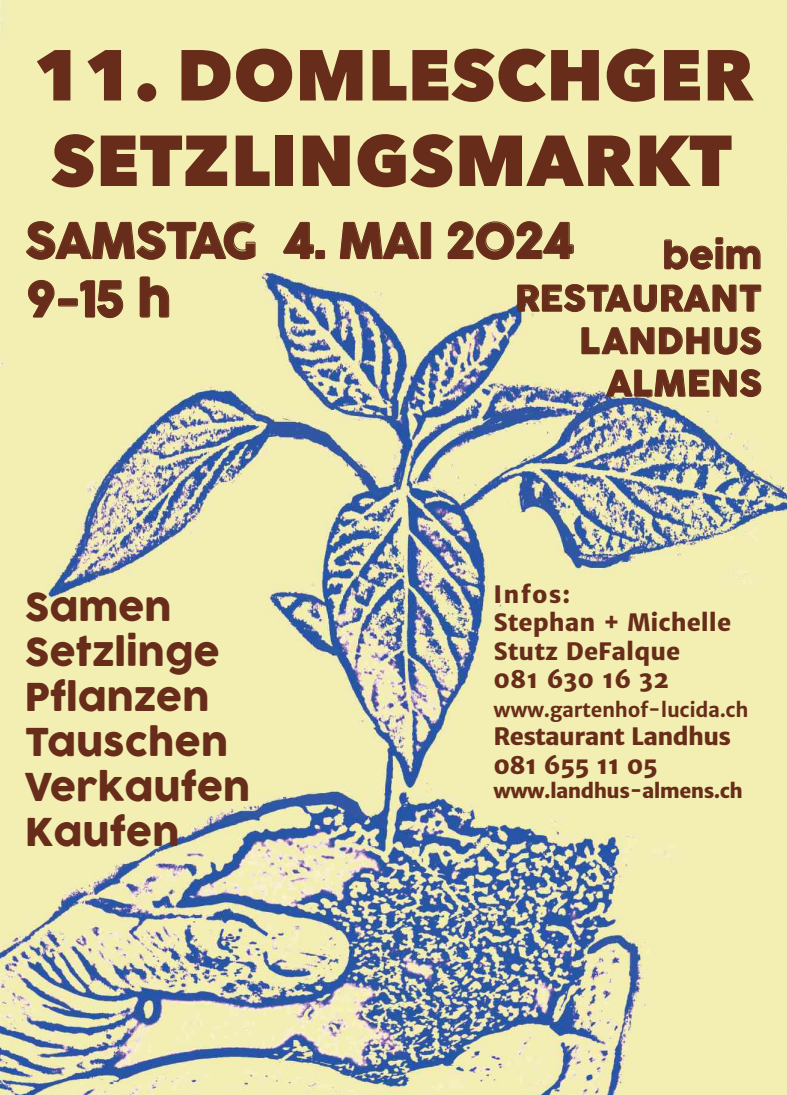
<style>
.page{position:relative;width:787px;height:1095px;background:#fff}
.page>*{position:absolute;margin:0;border:0;box-sizing:border-box;transform-origin:0 0}
.t1{font:800 71.25px "Avenir Next";letter-spacing:.01em;color:#672d1a}
.t2{font:48.75px "COCOGOOSE";letter-spacing:-.05em;color:#672d1a}
.t3{font:37.5px "COCOGOOSE";color:#672d1a}
.t4{font:35px "COCOGOOSE";color:#672d1a}
.t5{font:800 23.75px/28.5px "Merriweather Sans";color:#672d1a}
.t6{font:800 23.75px/28.5px "Merriweather Sans";letter-spacing:-.03em;color:#672d1a}
.t7{font:700 20px "Merriweather Sans";letter-spacing:-.02em;color:#672d1a}
.t8{font:800 20px "Merriweather Sans";letter-spacing:-.03em;color:#672d1a}
</style>
<div class="page">
<img style="left:0;top:0;width:787px;height:1095px">
<svg style="left:664px;top:237px;width:96px;height:33px;background:#dcd09a"></svg>
<svg style="left:517px;top:284px;width:244px;height:28px;background:#d8cb97"></svg>
<svg style="left:581px;top:327px;width:180px;height:28px;background:#dbce98"></svg>
<svg style="left:606px;top:369px;width:155px;height:28px;background:#d9cb96"></svg>
<svg style="left:26px;top:221px;width:230px;height:39px;background:#e0d49d"></svg>
<svg style="left:283px;top:222px;width:42px;height:37px;background:#e3d9a1"></svg>
<svg style="left:340px;top:222px;width:91px;height:37px;background:#ded39c"></svg>
<svg style="left:447px;top:221px;width:127px;height:39px;background:#e0d59e"></svg>
<svg style="left:28px;top:280px;width:95px;height:38px;background:#e1d69e"></svg>
<svg style="left:140px;top:276px;width:29px;height:42px"></svg>
<p class="t1" style="left:33px;top:31px;width:722px">11. DOMLESCHGER</p>
<p class="t1" style="left:51px;top:117px;width:682px">SETZLINGSMARKT</p>
<p class="t2" style="left:25px;top:204px;width:551px">SAMSTAG 4. MAI 2024</p>
<p class="t2" style="left:26px;top:263px;width:147px">9-15 h</p>
<p class="t4" style="left:662px;top:230px;width:101px">beim</p>
<p class="t4" style="left:515px;top:272px;width:249px">RESTAURANT</p>
<p class="t4" style="left:579px;top:315px;width:184px">LANDHUS</p>
<p class="t4" style="left:606px;top:357px;width:158px">ALMENS</p>
<p class="t3" style="left:25px;top:579px;width:148px">Samen</p>
<p class="t3" style="left:25px;top:624px;width:197px">Setzlinge</p>
<p class="t3" style="left:25px;top:669px;width:186px">Pflanzen</p>
<p class="t3" style="left:25px;top:714px;width:205px">Tauschen</p>
<p class="t3" style="left:25px;top:759px;width:227px">Verkaufen</p>
<p class="t3" style="left:25px;top:804px;width:156px">Kaufen</p>
<p class="t5" style="left:493px;top:580px;width:78px">Infos:</p>
<p class="t5" style="left:493px;top:609px;width:239px">Stephan + Michelle<br>Stutz DeFalque</p>
<p class="t5" style="left:493px;top:666px;width:177px">081 630 16 32</p>
<p class="t7" style="left:493px;top:697px;width:256px">www.gartenhof-lucida.ch</p>
<p class="t6" style="left:493px;top:723px;width:239px">Restaurant Landhus<br>081 655 11 05</p>
<p class="t8" style="left:493px;top:778px;width:251px">www.landhus-almens.ch</p>
</div>
